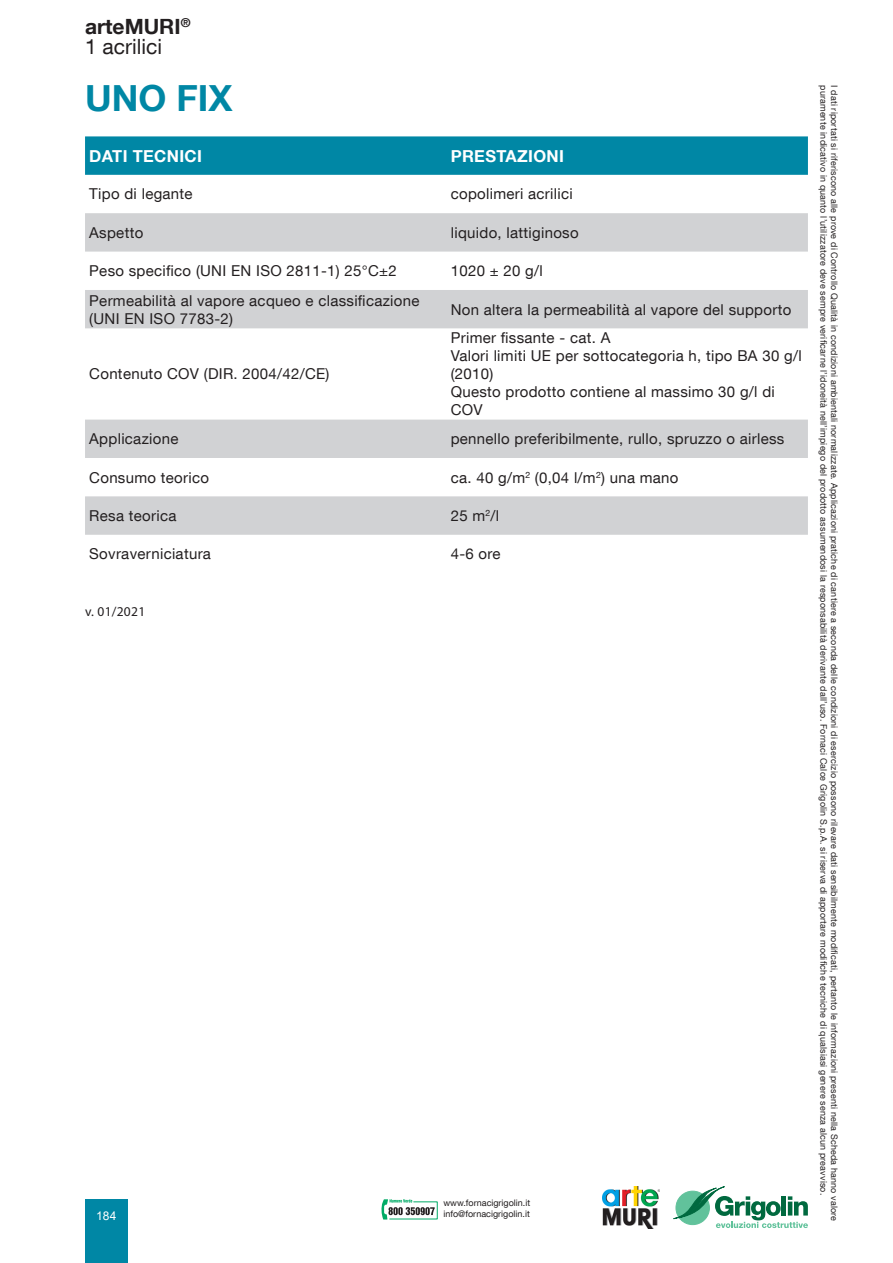
<style>
.page{position:relative;width:893px;height:1263px;background:#fff}
.page>*{position:absolute;margin:0;border:0;box-sizing:border-box;transform-origin:0 0}
.t1{font:700 36px "Helvetica Neue LT Com";color:#0087a5}
.t2{font:21px/19.5px "Helvetica Neue LT Com";color:#231f20}
.TestoScheda{font:700 16.5px "Helvetica Neue LT Com";letter-spacing:.02em;color:#fff}
.TestoScheda-2{font:15px/18px "Helvetica Neue LT Com";letter-spacing:.02em;color:#231f20}
.TestoScheda-3{font:13.5px "Myriad Pro";letter-spacing:.02em;color:#231f20}
.t3{font:12px "Arial";color:#fff}
.t4{font:9px "Helvetica Neue LT Com";letter-spacing:.02em;color:#231f20}
.t5{font:9px "Helvetica Neue LT Com";color:#231f20}
.s1{font-weight:700}
</style>
<div class="page">
<svg style="left:673px;top:1186px;width:135px;height:42px"></svg>
<img style="left:603px;top:1186px;width:57px;height:42px">
<div style="left:85px;top:1199px;width:43px;height:64px;background:#0087a5"></div>
<svg style="left:381px;top:1199px;width:57px;height:20px"></svg>
<div style="left:85px;top:136px;width:723px;height:39px;background:#0087a5"></div>
<svg style="left:85px;top:213px;width:723px;height:322px"></svg>
<h2 class="t2" style="left:85px;top:16px;width:107px"><span class="s1">arteMURI</span><sup>®<br></sup>1 acrilici</h2>
<p class="t1" style="left:85px;top:75px;width:149px">UNO FIX</p>
<p class="TestoScheda" style="left:89px;top:145px;width:114px">DATI TECNICI</p>
<p class="TestoScheda" style="left:451px;top:145px;width:115px">PRESTAZIONI</p>
<p class="TestoScheda-2" style="left:89px;top:185px;width:105px">Tipo di legante</p>
<p class="TestoScheda-2" style="left:451px;top:185px;width:124px">copolimeri acrilici</p>
<p class="TestoScheda-2" style="left:89px;top:223px;width:56px">Aspetto</p>
<p class="TestoScheda-2" style="left:451px;top:223px;width:129px">liquido, lattiginoso</p>
<p class="TestoScheda-2" style="left:89px;top:261px;width:309px">Peso specifico (UNI EN ISO 2811-1) 25°C±2</p>
<p class="TestoScheda-2" style="left:451px;top:261px;width:94px">1020 ± 20 g/l</p>
<p class="TestoScheda-2" style="left:89px;top:291px;width:332px">Permeabilità al vapore acqueo e classificazione (UNI EN ISO 7783-2)</p>
<p class="TestoScheda-2" style="left:451px;top:300px;width:342px">Non altera la permeabilità al vapore del supporto</p>
<p class="TestoScheda-2" style="left:89px;top:365px;width:242px">Contenuto COV (DIR. 2004/42/CE)</p>
<p class="TestoScheda-2" style="left:451px;top:329px;width:161px">Primer fissante - cat. A</p>
<p class="TestoScheda-2" style="left:451px;top:347px;width:352px">Valori limiti UE per sottocategoria h, tipo BA 30 g/l (2010)</p>
<p class="TestoScheda-2" style="left:451px;top:383px;width:326px">Questo prodotto contiene al massimo 30 g/l di<br>COV</p>
<p class="TestoScheda-2" style="left:89px;top:429px;width:91px">Applicazione</p>
<p class="TestoScheda-2" style="left:451px;top:429px;width:335px">pennello preferibilmente, rullo, spruzzo o airless</p>
<p class="TestoScheda-2" style="left:89px;top:468px;width:121px">Consumo teorico</p>
<p class="TestoScheda-2" style="left:451px;top:468px;width:229px">ca. 40 g/m<sup>2</sup> (0,04 l/m<sup>2</sup>) una mano</p>
<p class="TestoScheda-2" style="left:89px;top:506px;width:89px">Resa teorica</p>
<p class="TestoScheda-2" style="left:451px;top:506px;width:50px">25 m<sup>2</sup>/l</p>
<p class="TestoScheda-2" style="left:89px;top:545px;width:123px">Sovraverniciatura</p>
<p class="TestoScheda-2" style="left:451px;top:545px;width:51px">4-6 ore</p>
<p class="TestoScheda-3" style="left:85px;top:603px;width:62px">v. 01/2021</p>
<p class="t5" style="left:443px;top:1197px;width:88px">www.fornacigrigolin.it</p>
<h3 class="t3" style="left:96px;top:1207px;width:22px">184</h3>
<p class="t5" style="left:443px;top:1208px;width:88px">info@fornacigrigolin.it</p>
<p class="t4" style="left:829px;top:85px;width:1112px;rotate:90deg">puramente indicativo in quanto l’utilizzatore deve sempre verificarne l’idoneità nell’impiego del prodotto assumendosi la responsabilità derivante dall’uso. Fornaci Calce Grigolin S.p.A. si riserva di apportare modifiche tecniche di qualsiasi genere senza alcun preavviso.</p>
<p class="t4" style="left:840px;top:85px;width:1138px;rotate:90deg">I dati riportati si riferiscono alle prove di Controllo Qualità in condizioni ambientali normalizzate. Applicazioni pratiche di cantiere a seconda delle condizioni di esercizio possono rilevare dati sensibilmente modificati, pertanto le informazioni presenti nella Scheda hanno valore</p>
</div>
